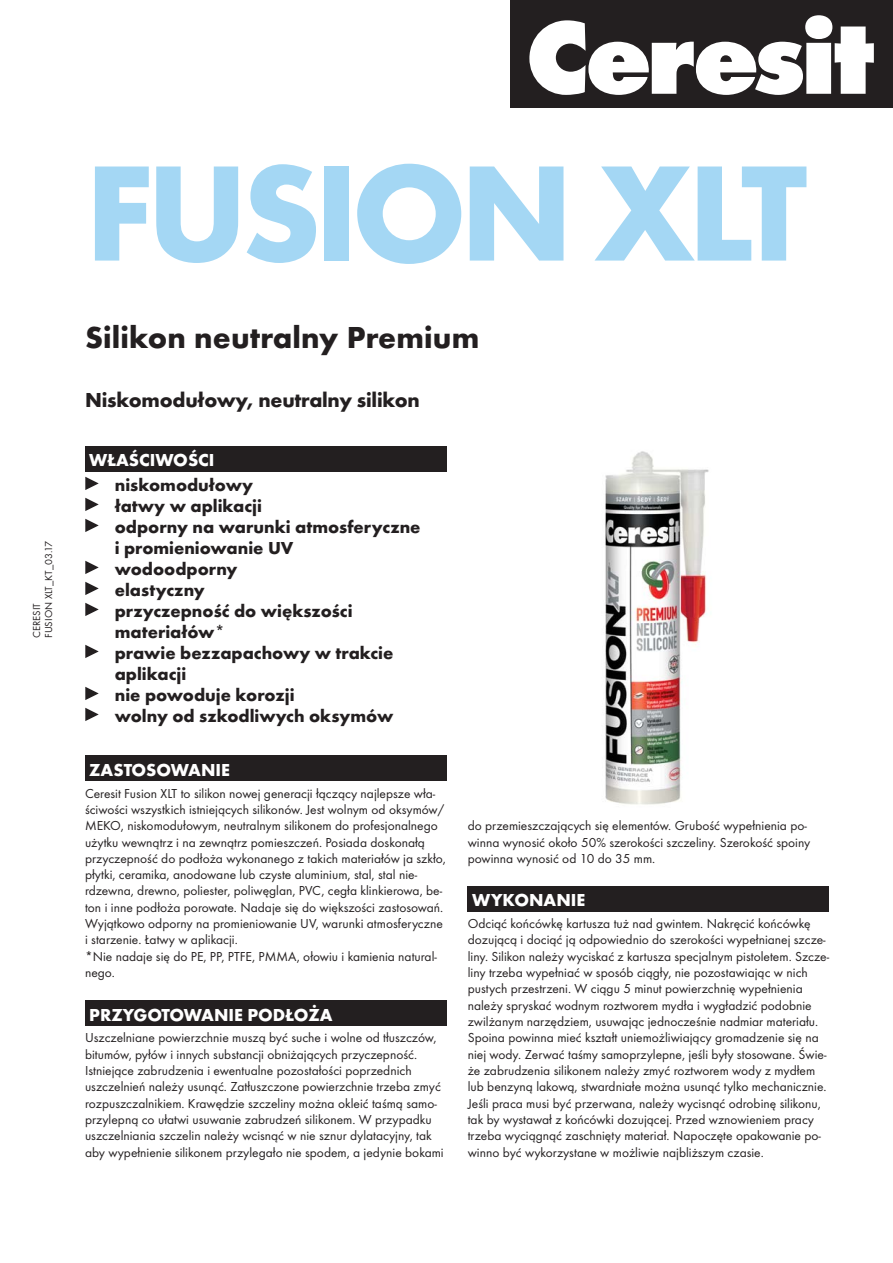
<style>
.page{position:relative;width:893px;height:1263px;background:#fff}
.page>*{position:absolute;margin:0;border:0;box-sizing:border-box;transform-origin:0 0}
.t1{font:700 141px "Futura TCE";letter-spacing:-.05em;color:#a4d7f4}
.t2{font:700 31.5px "Futura TCE";letter-spacing:.005em;color:#231f20}
.t3{font:700 21px "Futura TCE";letter-spacing:-.01em;color:#231f20}
.t4{font:700 18px/21px "Futura TCE";color:#231f20}
.t5{font:700 18px "Futura TCE";color:#fff}
.t6{font:13.5px/16.4px "Futura TCE";color:#231f20}
.t7{font:10.5px/12px "Futura TCE";color:#231f20}
</style>
<div class="page">
<div style="left:510px;top:0;width:383px;height:107px;background:#231f20"></div>
<svg style="left:529px;top:15px;width:345px;height:80px"></svg>
<div style="left:85px;top:446px;width:361px;height:26px;background:#231f20"></div>
<svg style="left:85px;top:477px;width:14px;height:13px"></svg>
<svg style="left:85px;top:498px;width:14px;height:13px"></svg>
<svg style="left:85px;top:519px;width:14px;height:13px"></svg>
<svg style="left:85px;top:561px;width:14px;height:13px"></svg>
<svg style="left:85px;top:582px;width:14px;height:13px"></svg>
<svg style="left:85px;top:603px;width:14px;height:13px"></svg>
<svg style="left:85px;top:645px;width:14px;height:13px"></svg>
<svg style="left:85px;top:687px;width:14px;height:13px"></svg>
<svg style="left:85px;top:708px;width:14px;height:13px"></svg>
<div style="left:85px;top:756px;width:361px;height:25px;background:#231f20"></div>
<div style="left:85px;top:1000px;width:361px;height:26px;background:#231f20"></div>
<div style="left:468px;top:886px;width:361px;height:26px;background:#231f20"></div>
<img style="left:605px;top:451px;width:104px;height:354px">
<p class="t7" style="left:31px;top:638px;width:99px;rotate:-90deg">CERESIT<br>FUSION XLT_KT_03.17</p>
<h1 class="t1" style="left:85px;top:158px;width:724px">FUSION XLT</h1>
<h2 class="t2" style="left:85px;top:325px;width:396px">Silikon neutralny Premium</h2>
<h3 class="t3" style="left:85px;top:391px;width:336px">Niskomodułowy, neutralny silikon</h3>
<h3 class="t5" style="left:89px;top:453px;width:127px">WŁAŚCIWOŚCI</h3>
<p class="t4" style="left:115px;top:476px;width:307px">niskomodułowy<br>łatwy w aplikacji<br>odporny na warunki atmosferyczne i promieniowanie UV wodoodporny<br>elastyczny<br>przyczepność do większości materiałów*<br>prawie bezzapachowy w trakcie aplikacji<br>nie powoduje korozji<br>wolny od szkodliwych oksymów</p>
<h3 class="t5" style="left:89px;top:762px;width:142px">ZASTOSOWANIE</h3>
<p class="t6" style="left:85px;top:785px;width:362px">Ceresit Fusion XLT to silikon nowej generacji łączący najlepsze wła&shy;ściwości wszystkich istniejących silikonów. Jest wolnym od oksymów/ MEKO, niskomodułowym, neutralnym silikonem do profesjonalnego użytku wewnątrz i na zewnątrz pomieszczeń. Posiada doskonałą przyczepność do podłoża wykonanego z takich materiałów ja szkło, płytki, ceramika, anodowane lub czyste aluminium, stal, stal nie&shy;rdzewna, drewno, poliester, poliwęglan, PVC, cegła klinkierowa, be&shy;ton i inne podłoża porowate. Nadaje się do większości zastosowań.<br>Wyjątkowo odporny na promieniowanie UV, warunki atmosferyczne i starzenie. Łatwy w aplikacji.<br>*Nie nadaje się do PE, PP, PTFE, PMMA, ołowiu i kamienia natural&shy;nego.</p>
<h3 class="t5" style="left:89px;top:1007px;width:245px">PRZYGOTOWANIE PODŁOŻA</h3>
<p class="t6" style="left:85px;top:1030px;width:360px">Uszczelniane powierzchnie muszą być suche i wolne od tłuszczów, bitumów, pyłów i innych substancji obniżających przyczepność.<br>Istniejące zabrudzenia i ewentualne pozostałości poprzednich uszczelnień należy usunąć. Zatłuszczone powierzchnie trzeba zmyć rozpuszczalnikiem. Krawędzie szczeliny można okleić taśmą samo&shy;przylepną co ułatwi usuwanie zabrudzeń silikonem. W przypadku uszczelniania szczelin należy wcisnąć w nie sznur dylatacyjny, tak aby wypełnienie silikonem przylegało nie spodem, a jedynie bokami</p>
<p class="t6" style="left:468px;top:818px;width:344px">do przemieszczających się elementów. Grubość wypełnienia po&shy;winna wynosić około 50% szerokości szczeliny. Szerokość spoiny powinna wynosić od 10 do 35 mm.</p>
<h3 class="t5" style="left:472px;top:893px;width:115px">WYKONANIE</h3>
<p class="t6" style="left:468px;top:916px;width:363px">Odciąć końcówkę kartusza tuż nad gwintem. Nakręcić końcówkę dozującą i dociąć ją odpowiednio do szerokości wypełnianej szcze&shy;liny. Silikon należy wyciskać z kartusza specjalnym pistoletem. Szcze&shy;liny trzeba wypełniać w sposób ciągły, nie pozostawiając w nich pustych przestrzeni. W ciągu 5 minut powierzchnię wypełnienia należy spryskać wodnym roztworem mydła i wygładzić podobnie zwilżanym narzędziem, usuwając jednocześnie nadmiar materiału.<br>Spoina powinna mieć kształt uniemożliwiający gromadzenie się na niej wody. Zerwać taśmy samoprzylepne, jeśli były stosowane. Świe&shy;że zabrudzenia silikonem należy zmyć roztworem wody z mydłem lub benzyną lakową, stwardniałe można usunąć tylko mechanicznie.<br>Jeśli praca musi być przerwana, należy wycisnąć odrobinę silikonu, tak by wystawał z końcówki dozującej. Przed wznowieniem pracy trzeba wyciągnąć zaschnięty materiał. Napoczęte opakowanie po&shy;winno być wykorzystane w możliwie najbliższym czasie.</p>
</div>
